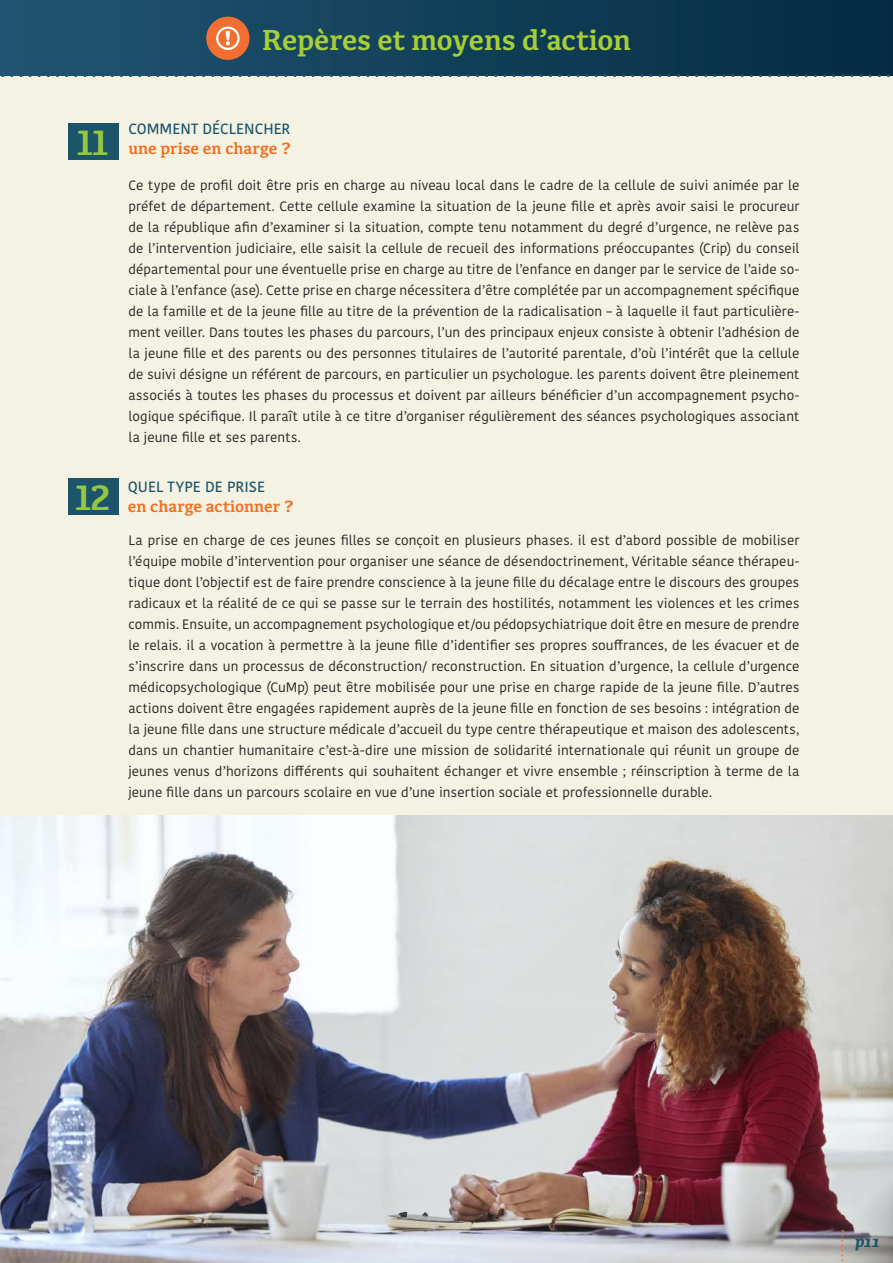
<style>
.page{position:relative;width:893px;height:1263px;background:#fff}
.page>*{position:absolute;margin:0;border:0;box-sizing:border-box;transform-origin:0 0}
.t1{font:700 38.85px "Kefa II Pro";color:#93c83f}
.t2{font:700 30px "Kefa II Pro";letter-spacing:-.005em;color:#a6ce39}
.t3{font:700 16.95px "Kefa II Pro";color:#f36e21}
.t4{font:italic 900 16.5px "Kefa II Pro";color:#1c546a}
.t5{font:500 14.85px "Kohinoor Bangla";letter-spacing:.005em;color:#1c546a}
.t6{font:13.5px/21px "Kohinoor Bangla";letter-spacing:.01em;color:#231f20;text-align:justify}
</style>
<div class="page">
<div style="left:0;top:0;width:893px;height:1199px;background:#f4f2e3"></div>
<img style="left:0;top:815px;width:893px;height:448px">
<svg style="left:841px;top:1230px;width:2px;height:33px"></svg>
<div style="left:0;top:0;width:893px;height:76px;background:linear-gradient(to right,#215572,#032b40)"></div>
<svg style="left:0;top:74px;width:893px;height:3px"></svg>
<div style="left:68px;top:123px;width:51px;height:37px;background:#1c546a"></div>
<div style="left:68px;top:478px;width:51px;height:37px;background:#1c546a"></div>
<div style="left:206px;top:17px;width:44px;height:43px;background:#f36e31;border-radius:50%"></div>
<svg style="left:216px;top:27px;width:24px;height:23px"></svg>
<h2 class="t2" style="left:262px;top:22px;width:370px">Repères et moyens d’action</h2>
<p class="t5" style="left:128px;top:117px;width:164px">COMMENT DÉCLENCHER</p>
<h1 class="t1" style="left:78px;top:119px;width:33px">11</h1>
<p class="t3" style="left:128px;top:139px;width:164px">une prise en charge ?</p>
<p class="t6" style="left:128px;top:175px;width:672px">Ce type de profil doit être pris en charge au niveau local dans le cadre de la cellule de suivi animée par le préfet de département. Cette cellule examine la situation de la jeune fille et après avoir saisi le procureur de la république afin d’examiner si la situation, compte tenu notamment du degré d’urgence, ne relève pas de l’intervention judiciaire, elle saisit la cellule de recueil des informations préoccupantes (Crip) du conseil départemental pour une éventuelle prise en charge au titre de l’enfance en danger par le service de l’aide so&shy;ciale à l’enfance (ase). Cette prise en charge nécessitera d’être complétée par un accompagnement spécifique de la famille et de la jeune fille au titre de la prévention de la radicalisation – à laquelle il faut particulière&shy;ment veiller. Dans toutes les phases du parcours, l’un des principaux enjeux consiste à obtenir l’adhésion de la jeune fille et des parents ou des personnes titulaires de l’autorité parentale, d’où l’intérêt que la cellule de suivi désigne un référent de parcours, en particulier un psychologue. les parents doivent être pleinement associés à toutes les phases du processus et doivent par ailleurs bénéficier d’un accompagnement psycho&shy;logique spécifique. Il paraît utile à ce titre d’organiser régulièrement des séances psychologiques associant la jeune fille et ses parents.</p>
<h1 class="t1" style="left:76px;top:474px;width:36px">12</h1>
<p class="t5" style="left:128px;top:475px;width:139px">QUEL TYPE DE PRISE</p>
<p class="t3" style="left:128px;top:496px;width:168px">en charge actionner ?</p>
<p class="t6" style="left:128px;top:530px;width:672px">La prise en charge de ces jeunes filles se conçoit en plusieurs phases. il est d’abord possible de mobiliser l’équipe mobile d’intervention pour organiser une séance de désendoctrinement, Véritable séance thérapeu&shy;tique dont l’objectif est de faire prendre conscience à la jeune fille du décalage entre le discours des groupes radicaux et la réalité de ce qui se passe sur le terrain des hostilités, notamment les violences et les crimes commis. Ensuite, un accompagnement psychologique et/ou pédopsychiatrique doit être en mesure de prendre le relais. il a vocation à permettre à la jeune fille d’identifier ses propres souffrances, de les évacuer et de s’inscrire dans un processus de déconstruction/ reconstruction. En situation d’urgence, la cellule d’urgence médicopsychologique (CuMp) peut être mobilisée pour une prise en charge rapide de la jeune fille. D’autres actions doivent être engagées rapidement auprès de la jeune fille en fonction de ses besoins : intégration de la jeune fille dans une structure médicale d’accueil du type centre thérapeutique et maison des adolescents, dans un chantier humanitaire c’est-à-dire une mission de solidarité internationale qui réunit un groupe de jeunes venus d’horizons différents qui souhaitent échanger et vivre ensemble ; réinscription à terme de la jeune fille dans un parcours scolaire en vue d’une insertion sociale et professionnelle durable.</p>
<p class="t4" style="left:855px;top:1231px;width:26px">p11</p>
</div>
